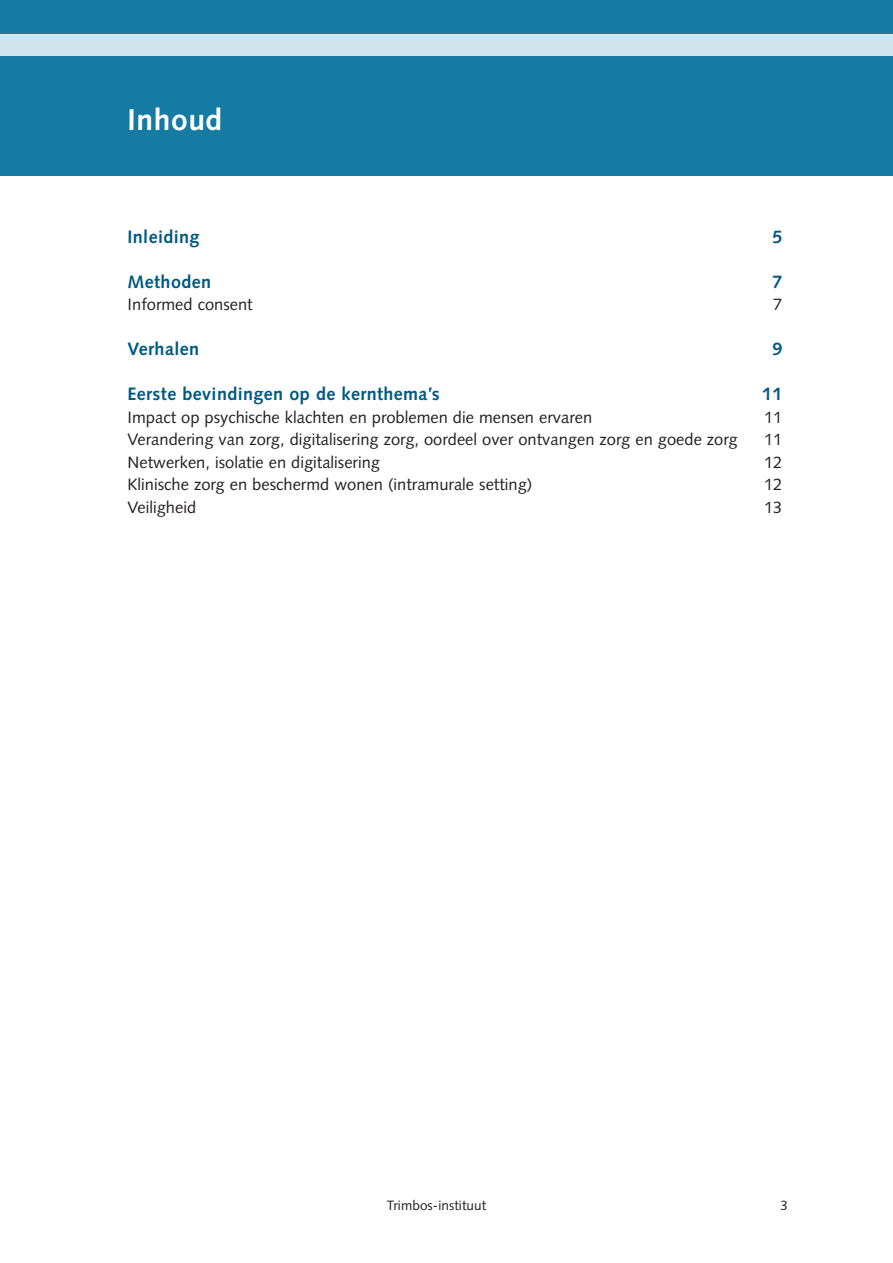
<style>
.page{position:relative;width:893px;height:1263px;background:#fff}
.page>*{position:absolute;margin:0;border:0;box-sizing:border-box;transform-origin:0 0}
._00-KOP_1{font:700 30px "Syntax LT Std";letter-spacing:.02em;color:#fff}
._02-KOP_3__1_1_1{font:700 18px "Syntax LT Std";letter-spacing:.02em;color:#005983}
._04-BROOD{font:16.5px "Syntax LT Std";color:#231f20}
.t1{font:13.5px "Syntax LT Std";letter-spacing:.005em;color:#231f20}
</style>
<div class="page">
<div style="left:0;top:0;width:893px;height:175px;background:#147ca3"></div>
<div style="left:0;top:34px;width:893px;height:21px;background:#d0e4ec"></div>
<p class="_00-KOP_1" style="left:128px;top:102px;width:96px">Inhoud</p>
<p class="_02-KOP_3__1_1_1" style="left:128px;top:226px;width:73px">Inleiding</p>
<p class="_02-KOP_3__1_1_1" style="left:772px;top:226px;width:12px">5</p>
<p class="_02-KOP_3__1_1_1" style="left:128px;top:271px;width:85px">Methoden</p>
<p class="_02-KOP_3__1_1_1" style="left:772px;top:271px;width:12px">7</p>
<p class="_04-BROOD" style="left:128px;top:295px;width:127px">Informed consent</p>
<p class="_04-BROOD" style="left:773px;top:295px;width:11px">7</p>
<p class="_02-KOP_3__1_1_1" style="left:128px;top:339px;width:73px">Verhalen</p>
<p class="_02-KOP_3__1_1_1" style="left:772px;top:339px;width:12px">9</p>
<p class="_02-KOP_3__1_1_1" style="left:128px;top:384px;width:314px">Eerste bevindingen op de kernthema’s</p>
<p class="_02-KOP_3__1_1_1" style="left:762px;top:384px;width:22px">11</p>
<p class="_04-BROOD" style="left:128px;top:407px;width:466px">Impact op psychische klachten en problemen die mensen ervaren</p>
<p class="_04-BROOD" style="left:764px;top:407px;width:20px">11</p>
<p class="_04-BROOD" style="left:128px;top:430px;width:612px">Verandering van zorg, digitalisering zorg, oordeel over ontvangen zorg en goede zorg</p>
<p class="_04-BROOD" style="left:764px;top:430px;width:20px">11</p>
<p class="_04-BROOD" style="left:128px;top:452px;width:254px">Netwerken, isolatie en digitalisering</p>
<p class="_04-BROOD" style="left:764px;top:452px;width:20px">12</p>
<p class="_04-BROOD" style="left:128px;top:475px;width:406px">Klinische zorg en beschermd wonen (intramurale setting)</p>
<p class="_04-BROOD" style="left:764px;top:475px;width:20px">12</p>
<p class="_04-BROOD" style="left:128px;top:497px;width:70px">Veiligheid</p>
<p class="_04-BROOD" style="left:764px;top:497px;width:20px">13</p>
<p class="t1" style="left:387px;top:1197px;width:101px">Trimbos-instituut</p>
<p class="t1" style="left:781px;top:1197px;width:9px">3</p>
</div>
